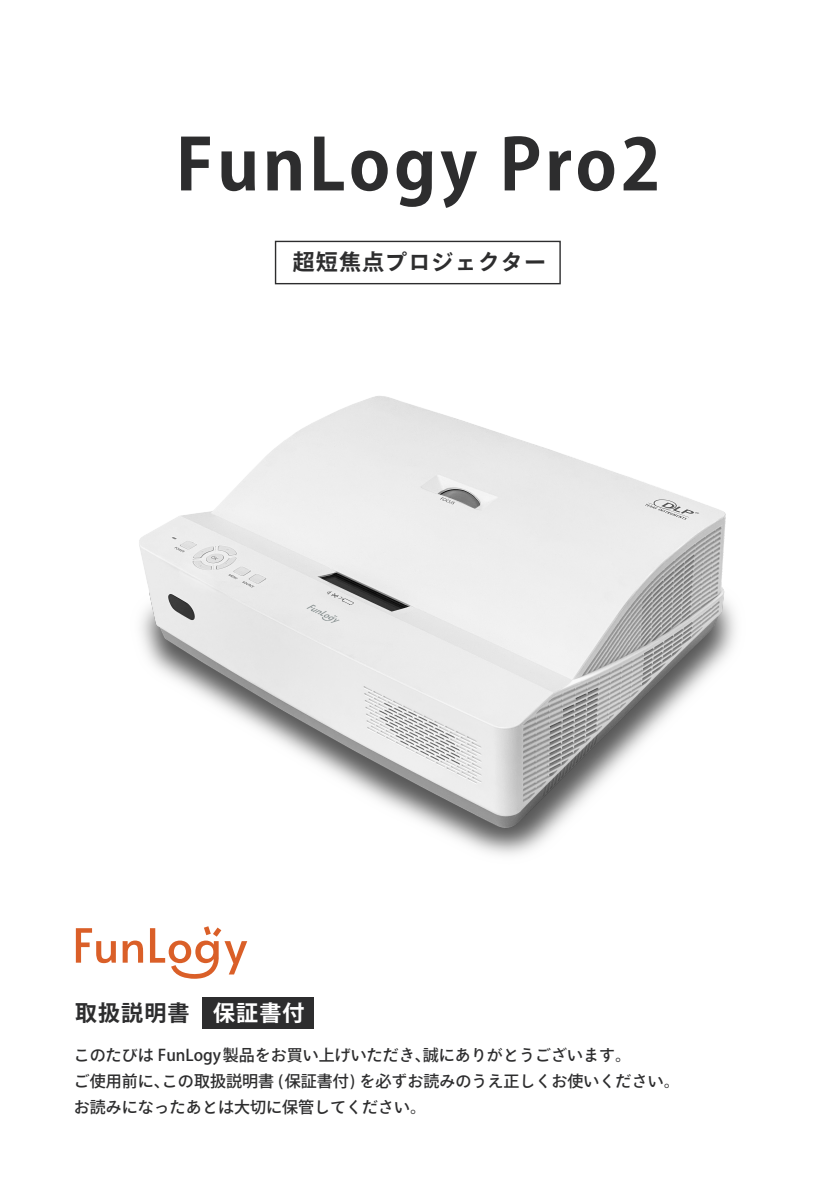
<style>
.page{position:relative;width:840px;height:1191px;background:#fff}
.page>*{position:absolute;margin:0;border:0;box-sizing:border-box;transform-origin:0 0}
.t1{font:700 70px "Ryo Gothic Plus N";letter-spacing:.05em;color:#2d2d2e}
.t2{font:700 22px "Ryo Gothic Plus N";letter-spacing:.05em;color:#2d2d2e}
.t3{font:500 16px/26px "Ryo Gothic Plus N";color:#2d2d2e}
.s1{color:#fff}
</style>
<div class="page">
<div style="left:202px;top:998px;width:112px;height:31px;background:#2d2d2e"></div>
<svg style="left:76px;top:928px;width:40px;height:35px"></svg>
<svg style="left:122px;top:940px;width:21px;height:22px"></svg>
<svg style="left:150px;top:926px;width:97px;height:52px"></svg>
<div style="left:275px;top:241px;width:285px;height:43px;border:1px solid #2d2d2e"></div>
<img style="left:139px;top:396px;width:597px;height:459px">
<h1 class="t1" style="left:176px;top:120px;width:486px">FunLogy Pro2</h1>
<h2 class="t2" style="left:292px;top:248px;width:254px">超短焦点プロジェクター</h2>
<h2 class="t2" style="left:75px;top:999px;width:231px">取扱説明書 <span class="s1">保証書付</span></h2>
<p class="t3" style="left:74px;top:1042px;width:607px">このたびは FunLogy製品をお買い上げいただき、誠にありがとうございます。<br>ご使用前に、この取扱説明書 (保証書付) を必ずお読みのうえ正しくお使いください。お読みになったあとは大切に保管してください。</p>
</div>
